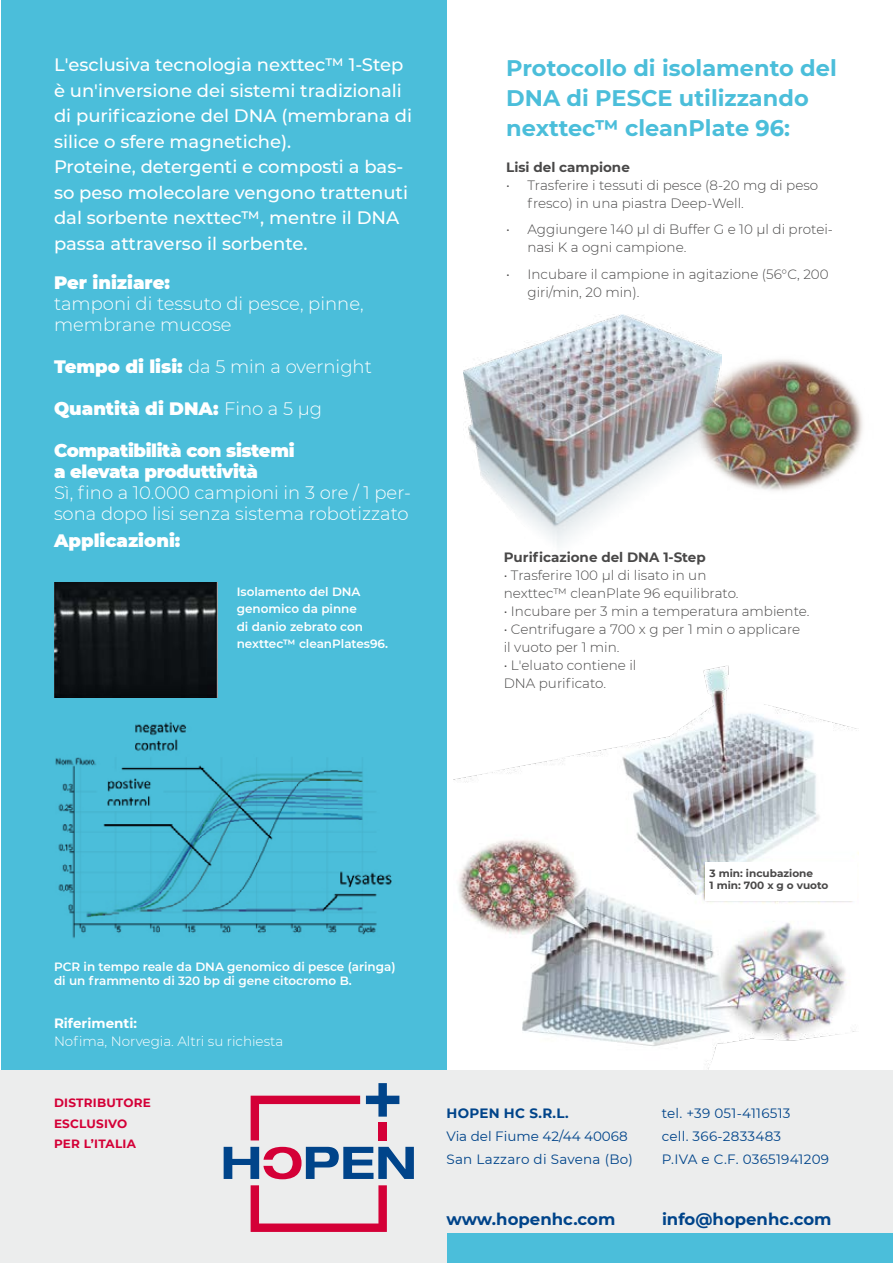
<style>
.page{position:relative;width:893px;height:1263px;background:#fff}
.page>*{position:absolute;margin:0;border:0;box-sizing:border-box;transform-origin:0 0}
.t1{font:700 22.5px/30px "Montserrat";color:#4bbeda}
.t2{font:500 18px/25.5px "Montserrat";color:#fff}
.t3{font:300 18px/21px "Montserrat";color:#fff}
.t4{font:900 18px "Montserrat";color:#fff}
.t5{font:900 18px/21px "Montserrat";letter-spacing:-.02em;color:#fff}
.t6{font:700 16.5px "Montserrat";color:#00448a}
.t7{font:300 13.5px/18px "Montserrat";color:#494848}
.t8{font:13.5px/23.2px "Montserrat";letter-spacing:.02em;color:#00448a}
.t9{font:700 13.5px "Montserrat";color:#494848}
.t10{font:300 13.5px "Montserrat";color:#fff}
.t11{font:700 13.5px "Montserrat";letter-spacing:.02em;color:#00448a}
.t12{font:700 13.5px "Montserrat";color:#fff}
.t13{font:600 12px/17.4px "Montserrat";color:#fff}
.t14{font:700 12px/20.2px "Montserrat";letter-spacing:.02em;color:#d40037}
.t15{font:700 10.5px/12px "Montserrat";color:#494848}
.s1{font-weight:900}
.s2{font-weight:300}
</style>
<div class="page">
<div style="left:1px;top:0;width:445px;height:1070px;background:#4bbeda"></div>
<img style="left:54px;top:583px;width:163px;height:104px">
<img style="left:453px;top:665px;width:406px;height:405px">
<img style="left:54px;top:687px;width:338px;height:251px">
<img style="left:463px;top:315px;width:214px;height:230px">
<div style="left:705px;top:863px;width:152px;height:38px;background:#fff"></div>
<img style="left:650px;top:336px;width:213px;height:178px">
<div style="left:0;top:1070px;width:893px;height:193px;background:#eceded"></div>
<svg style="left:251px;top:1185px;width:136px;height:47px"></svg>
<svg style="left:224px;top:1147px;width:190px;height:32px"></svg>
<svg style="left:251px;top:1096px;width:109px;height:44px"></svg>
<svg style="left:366px;top:1083px;width:33px;height:33px"></svg>
<div style="left:378px;top:1122px;width:9px;height:18px;background:#d40037"></div>
<div style="left:447px;top:1233px;width:446px;height:30px;background:#4bbeda"></div>
<p class="t2" style="left:54px;top:52px;width:360px">L'esclusiva tecnologia nexttec™ 1-Step è un'inversione dei sistemi tradizionali di purificazione del DNA (membrana di silice o sfere magnetiche).<br>Proteine, detergenti e composti a bas&shy;so peso molecolare vengono trattenuti dal sorbente nexttec™, mentre il DNA passa attraverso il sorbente.</p>
<h2 class="t4" style="left:54px;top:269px;width:117px">Per iniziare:</h2>
<h2 class="t3" style="left:54px;top:293px;width:311px">tamponi di tessuto di pesce, pinne, membrane mucose</h2>
<h2 class="t3" style="left:54px;top:356px;width:319px"><span class="s1">Tempo di lisi:</span> da 5 min a overnight</h2>
<h2 class="t4" style="left:54px;top:395px;width:270px">Quantità di DNA: <span class="s2">Fino a 5 μg</span></h2>
<h2 class="t5" style="left:54px;top:439px;width:242px">Compatibilità con sistemi a elevata produttività</h2>
<h2 class="t3" style="left:54px;top:482px;width:359px">Sì, fino a 10.000 campioni in 3 ore / 1 per&shy;sona dopo lisi senza sistema robotizzato</h2>
<h2 class="t4" style="left:54px;top:527px;width:128px">Applicazioni:</h2>
<p class="t13" style="left:237px;top:582px;width:153px">Isolamento del DNA genomico da pinne<br>di danio zebrato con nexttec™ cleanPlates96.</p>
<h1 class="t1" style="left:506px;top:52px;width:332px">Protocollo di isolamento del<br>DNA di PESCE utilizzando nexttec™ cleanPlate 96:</h1>
<p class="t9" style="left:506px;top:157px;width:125px">Lisi del campione</p>
<p class="t7" style="left:527px;top:176px;width:292px;text-indent:-21px">• Trasferire i tessuti di pesce (8-20 mg di peso fresco) in una piastra Deep-Well.</p>
<p class="t7" style="left:527px;top:220px;width:307px;text-indent:-21px">• Aggiungere 140 μl di Buffer G e 10 μl di protei&shy;nasi K a ogni campione.</p>
<p class="t7" style="left:527px;top:265px;width:303px;text-indent:-21px">• Incubare il campione in agitazione (56°C, 200 giri/min, 20 min).</p>
<p class="t9" style="left:504px;top:547px;width:204px">Purificazione del DNA 1-Step</p>
<p class="t7" style="left:504px;top:565px;width:236px">• Trasferire 100 μl di lisato in un nexttec™ cleanPlate 96 equilibrato.</p>
<p class="t7" style="left:504px;top:601px;width:307px">• Incubare per 3 min a temperatura ambiente.</p>
<p class="t7" style="left:504px;top:619px;width:298px">• Centrifugare a 700 x g per 1 min o applicare il vuoto per 1 min.</p>
<p class="t7" style="left:504px;top:655px;width:134px">• L'eluato contiene il<br>DNA purificato.</p>
<p class="t13" style="left:54px;top:958px;width:343px;line-height:14.4px">PCR in tempo reale da DNA genomico di pesce (aringa) di un frammento di 320 bp di gene citocromo B.</p>
<p class="t12" style="left:54px;top:1013px;width:85px">Riferimenti:</p>
<p class="t10" style="left:54px;top:1032px;width:231px">Nofima, Norvegia. Altri su richiesta</p>
<p class="t14" style="left:54px;top:1092px;width:98px">DISTRIBUTORE<br>ESCLUSIVO<br>PER L’ITALIA</p>
<p class="t15" style="left:710px;top:867px;width:120px">3 min: incubazione<br>1 min: 700 x g o vuoto</p>
<p class="t11" style="left:446px;top:1103px;width:124px">HOPEN HC S.R.L.</p>
<p class="t8" style="left:446px;top:1124px;width:188px">Via del Fiume 42/44 40068<br>San Lazzaro di Savena (Bo)</p>
<p class="t8" style="left:662px;top:1101px;width:169px">tel. +39 051-4116513<br>cell. 366-2833483<br>P.IVA e C.F. 03651941209</p>
<p class="t6" style="left:446px;top:1207px;width:170px">www.hopenhc.com</p>
<p class="t6" style="left:662px;top:1207px;width:171px">info@hopenhc.com</p>
</div>
